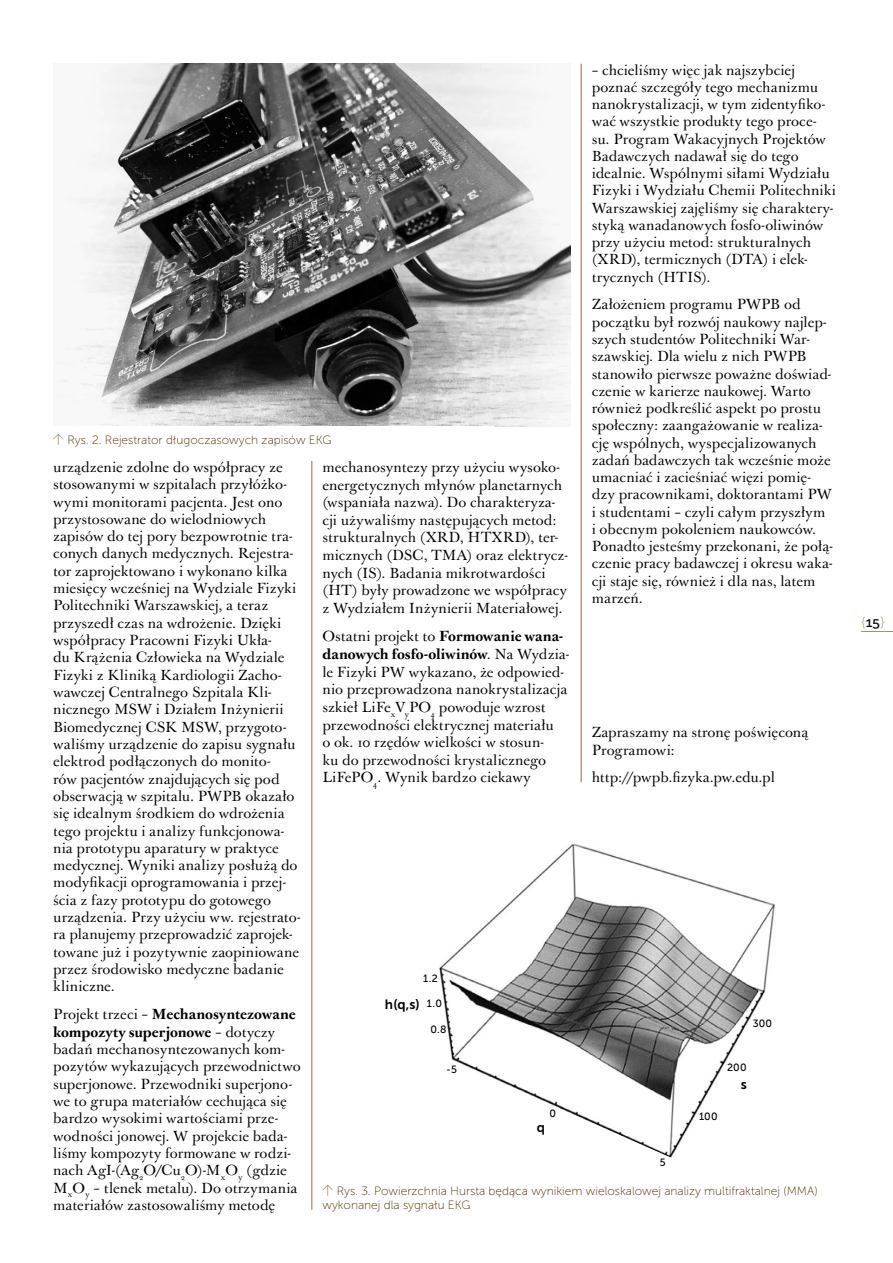
<style>
.page{position:relative;width:893px;height:1263px;background:#fff}
.page>*{position:absolute;margin:0;border:0;box-sizing:border-box;transform-origin:0 0}
.t1{font:14.25px/17.2px "J Baskerville";color:#000}
.t2{font:14.25px "Museo Sans 100";color:#a98e74}
.t3{font:13.5px "Museo Sans 700";color:#000}
.t4{font:12px/14.4px "Museo Sans 100";color:#542c02}
.t5{font:10.5px "Museo Sans 500";color:#000}
.s1{font-family:"Purista";font-weight:300;color:#906e50}
.s2{font-weight:700}
.s3{font-family:"Museo Sans 500";color:#000}
</style>
<div class="page">
<hr style="left:312px;top:64px;width:1px;height:1146px;background:#906e50">
<hr style="left:861px;top:631px;width:32px;height:1px;background:#a98e74">
<hr style="left:581px;top:64px;width:1px;height:718px;background:#906e50">
<img style="left:56px;top:64px;width:514px;height:363px">
<img style="left:449px;top:844px;width:326px;height:310px">
<div style="left:53px;top:427px;width:441px;height:34px;background:#fff"></div>
<svg style="left:439px;top:959px;width:234px;height:199px"></svg>
<svg style="left:691px;top:999px;width:84px;height:155px"></svg>
<p class="t1" style="left:592px;top:62px;width:246px">– chcieliśmy więc jak najszybciej poznać szczegóły tego mechanizmu nanokrystalizacji, w tym zidentyfiko&shy;wać wszystkie produkty tego proce&shy;su. Program Wakacyjnych Projektów Badawczych nadawał się do tego idealnie. Wspólnymi siłami Wydziału Fizyki i Wydziału Chemii Politechniki Warszawskiej zajęliśmy się charaktery&shy;styką wanadanowych fosfo-oliwinów przy użyciu metod: strukturalnych (XRD), termicznych (DTA) i elek&shy;trycznych (HTIS).</p>
<p class="t1" style="left:592px;top:297px;width:243px">Założeniem programu PWPB od początku był rozwój naukowy najlep&shy;szych studentów Politechniki War&shy;szawskiej. Dla wielu z nich PWPB stanowiło pierwsze poważne doświad&shy;czenie w karierze naukowej. Warto również podkreślić aspekt po prostu społeczny: zaangażowanie w realiza&shy;cję wspólnych, wyspecjalizowanych zadań badawczych tak wcześnie może umacniać i zacieśniać więzi pomię&shy;dzy pracownikami, doktorantami PW i studentami – czyli całym przyszłym<br>i obecnym pokoleniem naukowców.<br>Ponadto jesteśmy przekonani, że połą&shy;czenie pracy badawczej i okresu waka&shy;cji staje się, również i dla nas, latem marzeń.</p>
<p class="t4" style="left:53px;top:433px;width:280px"><span class="s1">↑</span> Rys. 2. Rejestrator długoczasowych zapisów EKG</p>
<p class="t1" style="left:53px;top:459px;width:249px">urządzenie zdolne do współpracy ze stosowanymi w szpitalach przyłóżko&shy;wymi monitorami pacjenta. Jest ono przystosowane do wielodniowych zapisów do tej pory bezpowrotnie tra&shy;conych danych medycznych. Rejestra&shy;tor zaprojektowano i wykonano kilka miesięcy wcześniej na Wydziale Fizyki Politechniki Warszawskiej, a teraz przyszedł czas na wdrożenie. Dzięki współpracy Pracowni Fizyki Ukła-<br>du Krążenia Człowieka na Wydziale Fizyki z Kliniką Kardiologii Zacho&shy;wawczej Centralnego Szpitala Kli&shy;nicznego MSW i Działem Inżynierii Biomedycznej CSK MSW, przygoto&shy;waliśmy urządzenie do zapisu sygnału elektrod podłączonych do monito-<br>rów pacjentów znajdujących się pod obserwacją w szpitalu. PWPB okazało się idealnym środkiem do wdrożenia tego projektu i analizy funkcjonowa&shy;nia prototypu aparatury w praktyce medycznej. Wyniki analizy posłużą do modyfikacji oprogramowania i przej&shy;ścia z fazy prototypu do gotowego urządzenia. Przy użyciu ww. rejestrato&shy;ra planujemy przeprowadzić zaprojek&shy;towane już i pozytywnie zaopiniowane przez środowisko medyczne badanie kliniczne.</p>
<p class="t1" style="left:53px;top:1006px;width:249px">Projekt trzeci – <span class="s2">Mechanosyntezowane kompozyty superjonowe</span> – dotyczy badań mechanosyntezowanych kom&shy;pozytów wykazujących przewodnictwo superjonowe. Przewodniki superjono&shy;we to grupa materiałów cechująca się bardzo wysokimi wartościami prze&shy;wodności jonowej. W projekcie bada&shy;liśmy kompozyty formowane w rodzi&shy;nach AgI-(Ag<sub>2</sub>O/Cu<sub>2</sub>O)-M<sub>x</sub>O<sub>y</sub> (gdzie M<sub>x</sub>O<sub>y</sub> – tlenek metalu). Do otrzymania materiałów zastosowaliśmy metodę</p>
<p class="t1" style="left:322px;top:459px;width:247px;line-height:17.7px">mechanosyntezy przy użyciu wysoko&shy;energetycznych młynów planetarnych (wspaniała nazwa). Do charakteryza&shy;cji używaliśmy następujących metod: strukturalnych (XRD, HTXRD), ter&shy;micznych (DSC, TMA) oraz elektrycz&shy;nych (IS). Badania mikrotwardości (HT) były prowadzone we współpracy z Wydziałem Inżynierii Materiałowej.</p>
<p class="t1" style="left:322px;top:628px;width:249px;line-height:17.7px">Ostatni projekt to <span class="s2">Formowanie wana&shy;danowych fosfo-oliwinów</span>. Na Wydzia&shy;le Fizyki PW wykazano, że odpowied&shy;nio przeprowadzona nanokrystalizacja szkieł LiFe<sub>x</sub>V<sub>y</sub>PO<sub>4</sub> powoduje wzrost przewodności elektrycznej materiału<br>o ok. 10 rzędów wielkości w stosun-<br>ku do przewodności krystalicznego LiFePO<sub>4</sub>. Wynik bardzo ciekawy</p>
<p class="t1" style="left:592px;top:724px;width:218px">Zapraszamy na stronę poświęconą<br>Programowi:</p>
<p class="t1" style="left:592px;top:769px;width:185px">http://pwpb.fizyka.pw.edu.pl</p>
<p class="t5" style="left:423px;top:972px;width:16px">1.2</p>
<p class="t3" style="left:385px;top:997px;width:36px">h(q,s)</p>
<p class="t5" style="left:427px;top:998px;width:16px">1.0</p>
<p class="t5" style="left:430px;top:1023px;width:17px">0.8</p>
<p class="t5" style="left:753px;top:1017px;width:21px">300</p>
<p class="t5" style="left:727px;top:1062px;width:21px">200</p>
<p class="t3" style="left:741px;top:1077px;width:8px">s</p>
<p class="t5" style="left:446px;top:1064px;width:12px">-5</p>
<p class="t5" style="left:549px;top:1107px;width:8px">0</p>
<p class="t5" style="left:699px;top:1110px;width:20px">100</p>
<p class="t3" style="left:537px;top:1119px;width:10px">q</p>
<p class="t5" style="left:660px;top:1157px;width:7px">5</p>
<p class="t4" style="left:322px;top:1183px;width:497px"><span class="s1">↑</span> Rys. 3. Powierzchnia Hursta będąca wynikiem wieloskalowej analizy multifraktalnej (MMA) wykonanej dla sygnału EKG</p>
<p class="t2" style="left:861px;top:614px;width:25px">{<span class="s3">15</span>}</p>
</div>
